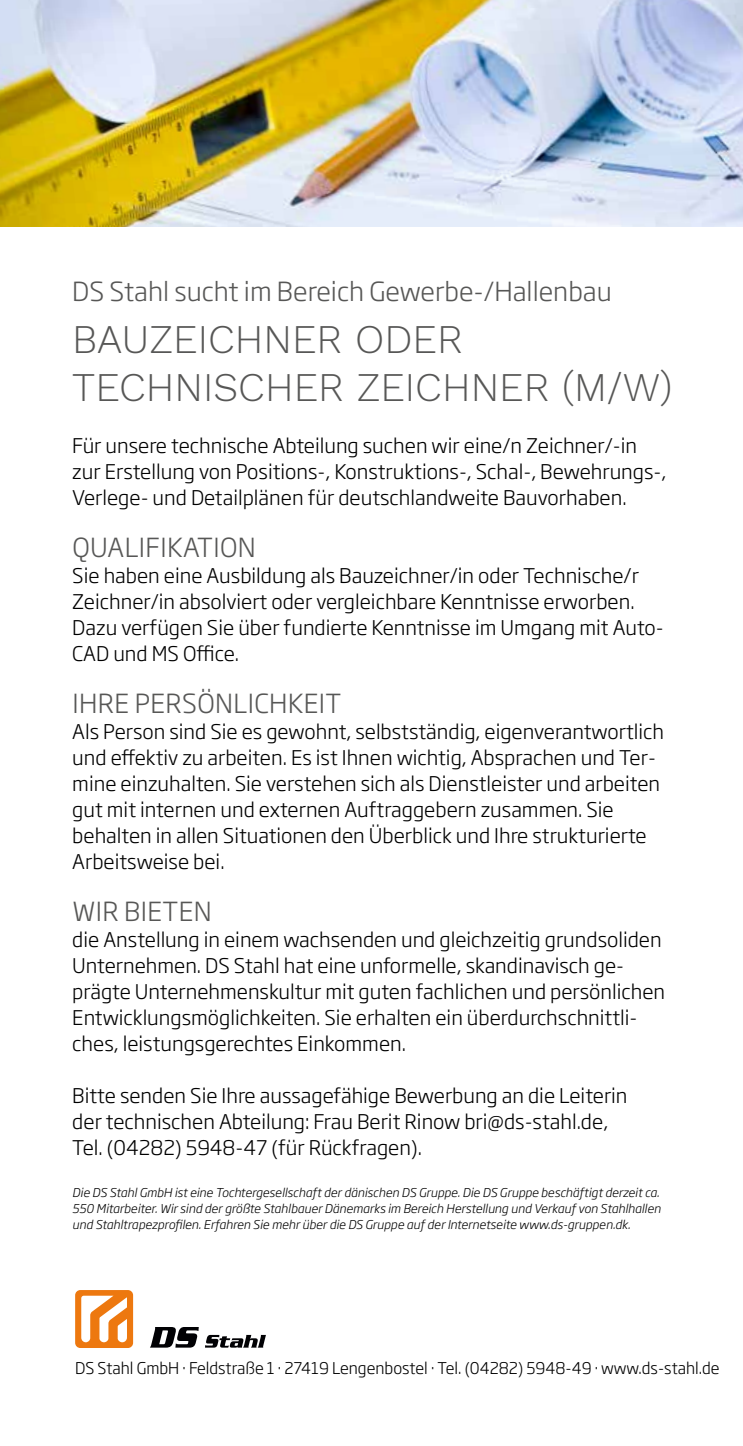
<style>
.page{position:relative;width:743px;height:1446px;background:#fff}
.page>*{position:absolute;margin:0;border:0;box-sizing:border-box;transform-origin:0 0}
.t1{font:300 40px/48px "Work Sans";color:#575756}
.t2{font:300 26px "Soho Gothic Pro";letter-spacing:.015em;color:#575756}
.t3{font:300 20px/26px "Soho Gothic Pro";color:#000}
.t4{font:300 16px "Soho Gothic Pro";color:#000}
.t5{font:italic 300 12px/16px "Soho Gothic Pro";color:#000;text-align:justify}
</style>
<div class="page">
<img style="left:0;top:0;width:743px;height:227px">
<svg style="left:150px;top:1327px;width:49px;height:20px"></svg>
<svg style="left:205px;top:1335px;width:61px;height:12px"></svg>
<svg style="left:75px;top:1290px;width:58px;height:58px"></svg>
<h2 class="t2" style="left:72px;top:271px;width:541px">DS Stahl sucht im Bereich Gewerbe-/Hallenbau</h2>
<h1 class="t1" style="left:72px;top:317px;width:601px">BAUZEICHNER ODER<br>TECHNISCHER ZEICHNER (M/W)</h1>
<p class="t3" style="left:72px;top:431px;width:595px">Für unsere technische Abteilung suchen wir eine/n Zeichner/-in zur Erstellung von Positions-, Konstruktions-, Schal-, Bewehrungs-,<br>Verlege- und Detailplänen für deutschlandweite Bauvorhaben.</p>
<h2 class="t2" style="left:72px;top:527px;width:185px">QUALIFIKATION</h2>
<p class="t3" style="left:72px;top:561px;width:593px">Sie haben eine Ausbildung als Bauzeichner/in oder Technische/r Zeichner/in absolviert oder vergleichbare Kenntnisse erworben.<br>Dazu verfügen Sie über fundierte Kenntnisse im Umgang mit Auto-CAD und MS Office.</p>
<h2 class="t2" style="left:72px;top:683px;width:270px">IHRE PERSÖNLICHKEIT</h2>
<p class="t3" style="left:72px;top:717px;width:593px">Als Person sind Sie es gewohnt, selbstständig, eigenverantwortlich und effektiv zu arbeiten. Es ist Ihnen wichtig, Absprachen und Ter&shy;mine einzuhalten. Sie verstehen sich als Dienstleister und arbeiten gut mit internen und externen Auftraggebern zusammen. Sie behalten in allen Situationen den Überblick und Ihre strukturierte Arbeitsweise bei.</p>
<h2 class="t2" style="left:72px;top:891px;width:141px">WIR BIETEN</h2>
<p class="t3" style="left:72px;top:925px;width:594px">die Anstellung in einem wachsenden und gleichzeitig grundsoliden Unternehmen. DS Stahl hat eine unformelle, skandinavisch ge&shy;prägte Unternehmenskultur mit guten fachlichen und persönlichen Entwicklungsmöglichkeiten. Sie erhalten ein überdurchschnittli&shy;ches, leistungsgerechtes Einkommen.</p>
<p class="t3" style="left:72px;top:1081px;width:557px">Bitte senden Sie Ihre aussagefähige Bewerbung an die Leiterin der technischen Abteilung: Frau Berit Rinow bri@ds-stahl.de,<br>Tel. (04282) 5948-47 (für Rückfragen).</p>
<p class="t5" style="left:72px;top:1184px;width:590px">Die DS Stahl GmbH ist eine Tochtergesellschaft der dänischen DS Gruppe. Die DS Gruppe beschäftigt derzeit ca.<br>550 Mitarbeiter. Wir sind der größte Stahlbauer Dänemarks im Bereich Herstellung und Verkauf von Stahlhallen und Stahltrapezprofilen. Erfahren Sie mehr über die DS Gruppe auf der Internetseite www.ds-gruppen.dk.</p>
<p class="t4" style="left:75px;top:1355px;width:646px">DS Stahl GmbH · Feldstraße 1 · 27419 Lengenbostel · Tel. (04282) 5948-49 · www.ds-stahl.de</p>
</div>
